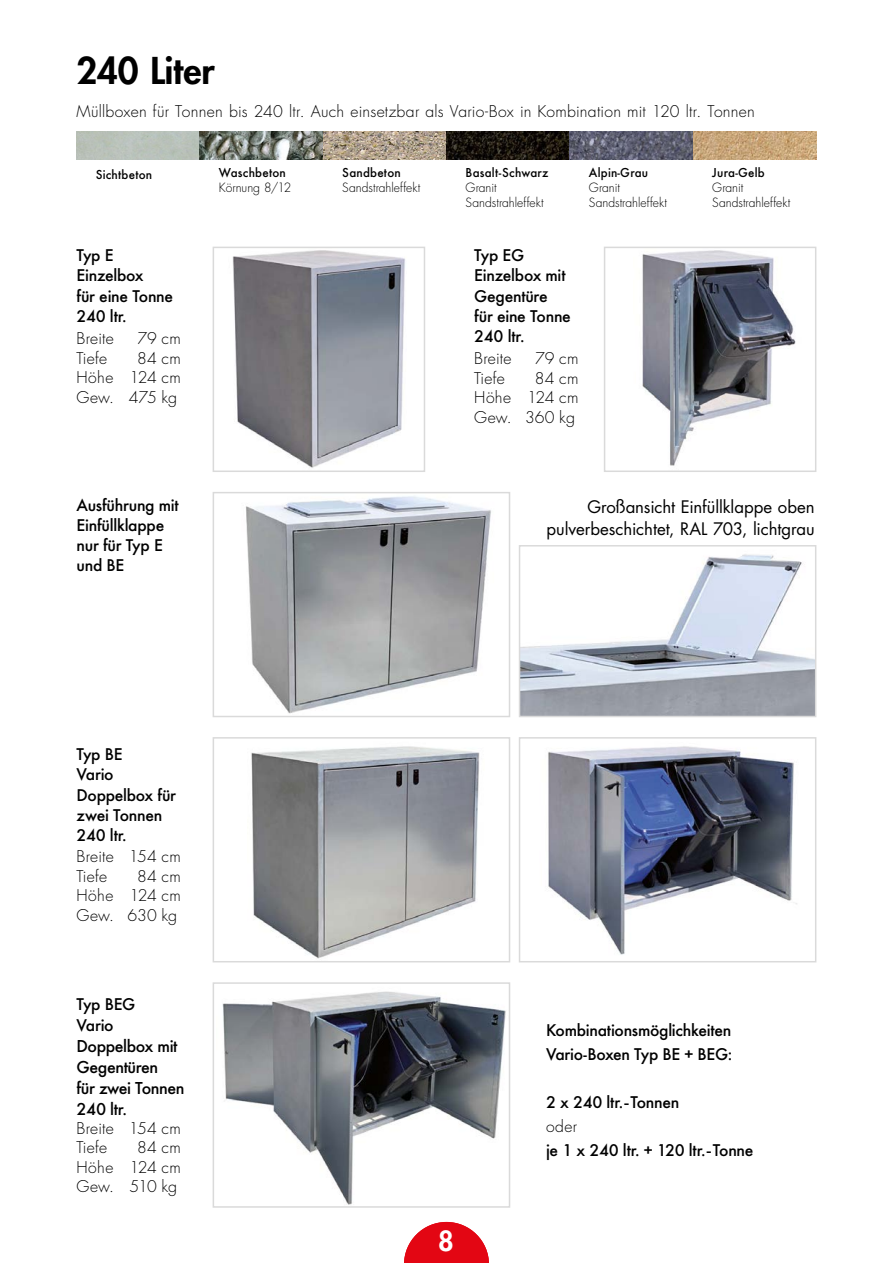
<style>
.page{position:relative;width:893px;height:1263px;background:#fff}
.page>*{position:absolute;margin:0;border:0;box-sizing:border-box;transform-origin:0 0}
.t1{font:800 36px "Futura";letter-spacing:-.005em;color:#000}
.t2{font:800 27px "Futura";color:#fff}
.t3{font:500 18px/21px "Futura";letter-spacing:-.025em;color:#000}
.t4{font:500 17.7px/20.2px "Futura";letter-spacing:-.015em;color:#000}
.t5{font:16.8px/22.5px "Futura";letter-spacing:-.005em;color:#000;text-align:right}
.t6{font:300 15.75px/19.5px "Futura";letter-spacing:.015em;color:#000;text-align:justify}
.t7{font:500 13.5px "Futura";letter-spacing:.015em;color:#000}
.t8{font:300 12.45px/15px "Futura";color:#000}
</style>
<div class="page">
<img style="left:77px;top:132px;width:739px;height:27px">
<img style="left:246px;top:496px;width:245px;height:218px">
<div style="left:213px;top:492px;width:297px;height:225px;border:2px solid #dadada"></div>
<img style="left:251px;top:746px;width:229px;height:213px">
<div style="left:213px;top:737px;width:297px;height:225px;border:2px solid #dadada"></div>
<img style="left:522px;top:554px;width:291px;height:160px">
<div style="left:519px;top:545px;width:297px;height:172px;border:2px solid #dadada"></div>
<img style="left:232px;top:250px;width:173px;height:218px">
<div style="left:213px;top:247px;width:212px;height:225px;border:2px solid #dadada"></div>
<img style="left:642px;top:250px;width:154px;height:216px">
<div style="left:604px;top:247px;width:212px;height:225px;border:2px solid #dadada"></div>
<svg style="left:404px;top:1222px;width:85px;height:41px"></svg>
<img style="left:222px;top:991px;width:284px;height:214px">
<div style="left:213px;top:982px;width:297px;height:226px;border:2px solid #dadada"></div>
<img style="left:548px;top:746px;width:249px;height:209px">
<div style="left:519px;top:737px;width:297px;height:225px;border:2px solid #dadada"></div>
<h1 class="t1" style="left:77px;top:46px;width:140px">240 Liter</h1>
<p class="t6" style="left:77px;top:101px;width:680px">Müllboxen für Tonnen bis 240 ltr. Auch einsetzbar als Vario-Box in Kombination mit 120 ltr. Tonnen</p>
<p class="t7" style="left:96px;top:167px;width:58px">Sichtbeton</p>
<p class="t7" style="left:219px;top:164px;width:68px">Waschbeton</p>
<p class="t8" style="left:219px;top:180px;width:74px">Körnung 8/12</p>
<p class="t4" style="left:77px;top:245px;width:98px">Typ E<br>Einzelbox<br>für eine Tonne<br>240 ltr.</p>
<p class="t6" style="left:77px;top:329px;width:39px">Breite</p>
<p class="t6" style="left:138px;top:329px;width:45px">79 cm</p>
<p class="t6" style="left:77px;top:348px;width:32px">Tiefe</p>
<p class="t6" style="left:77px;top:348px;width:106px;text-indent:61px">84 cm Höhe 124 cm Gew. 475 kg</p>
<p class="t4" style="left:77px;top:495px;width:104px">Ausführung mit<br>Einfüllklappe nur für Typ E und BE</p>
<p class="t7" style="left:342px;top:164px;width:60px">Sandbeton</p>
<p class="t8" style="left:342px;top:180px;width:79px">Sandstrahleffekt</p>
<p class="t7" style="left:466px;top:164px;width:84px">Basalt-Schwarz</p>
<p class="t8" style="left:466px;top:180px;width:79px">Granit<br>Sandstrahleffekt</p>
<p class="t7" style="left:589px;top:164px;width:61px">Alpin-Grau</p>
<p class="t8" style="left:589px;top:180px;width:79px">Granit<br>Sandstrahleffekt</p>
<p class="t4" style="left:474px;top:245px;width:98px">Typ EG<br>Einzelbox mit<br>Gegentüre<br>für eine Tonne<br>240 ltr.</p>
<p class="t6" style="left:474px;top:349px;width:39px">Breite</p>
<p class="t6" style="left:535px;top:349px;width:45px">79 cm</p>
<p class="t6" style="left:474px;top:368px;width:32px">Tiefe</p>
<p class="t6" style="left:474px;top:368px;width:106px;text-indent:61px">84 cm Höhe 124 cm Gew. 360 kg</p>
<p class="t7" style="left:712px;top:164px;width:54px">Jura-Gelb</p>
<p class="t8" style="left:712px;top:180px;width:79px">Granit<br>Sandstrahleffekt</p>
<p class="t5" style="left:547px;top:495px;width:270px">Großansicht Einfüllklappe oben pulverbeschichtet, RAL 703, lichtgrau</p>
<p class="t4" style="left:77px;top:744px;width:101px">Typ BE<br>Vario<br>Doppelbox für zwei Tonnen<br>240 ltr.</p>
<p class="t6" style="left:77px;top:847px;width:106px">Breite 154 cm<br>Tiefe</p>
<p class="t6" style="left:77px;top:867px;width:106px;text-indent:61px">84 cm Höhe 124 cm Gew. 630 kg</p>
<p class="t4" style="left:77px;top:993px;width:60px;line-height:21px">Typ BEG<br>Vario</p>
<p class="t3" style="left:77px;top:1035px;width:109px">Doppelbox mit<br>Gegentüren<br>für zwei Tonnen<br>240 ltr.</p>
<p class="t6" style="left:77px;top:1118px;width:106px">Breite 154 cm<br>Tiefe</p>
<p class="t6" style="left:77px;top:1138px;width:106px;text-indent:61px">84 cm Höhe 124 cm Gew. 510 kg</p>
<h2 class="t2" style="left:438px;top:1223px;width:17px">8</h2>
<p class="t4" style="left:546px;top:1018px;width:188px;line-height:24px">Kombinationsmöglichkeiten<br>Vario-Boxen Typ BE + BEG:</p>
<p class="t4" style="left:546px;top:1092px;width:135px">2 x 240 ltr.-Tonnen</p>
<p class="t6" style="left:546px;top:1116px;width:33px">oder</p>
<p class="t4" style="left:546px;top:1140px;width:209px">je 1 x 240 ltr. + 120 ltr.-Tonne</p>
</div>
